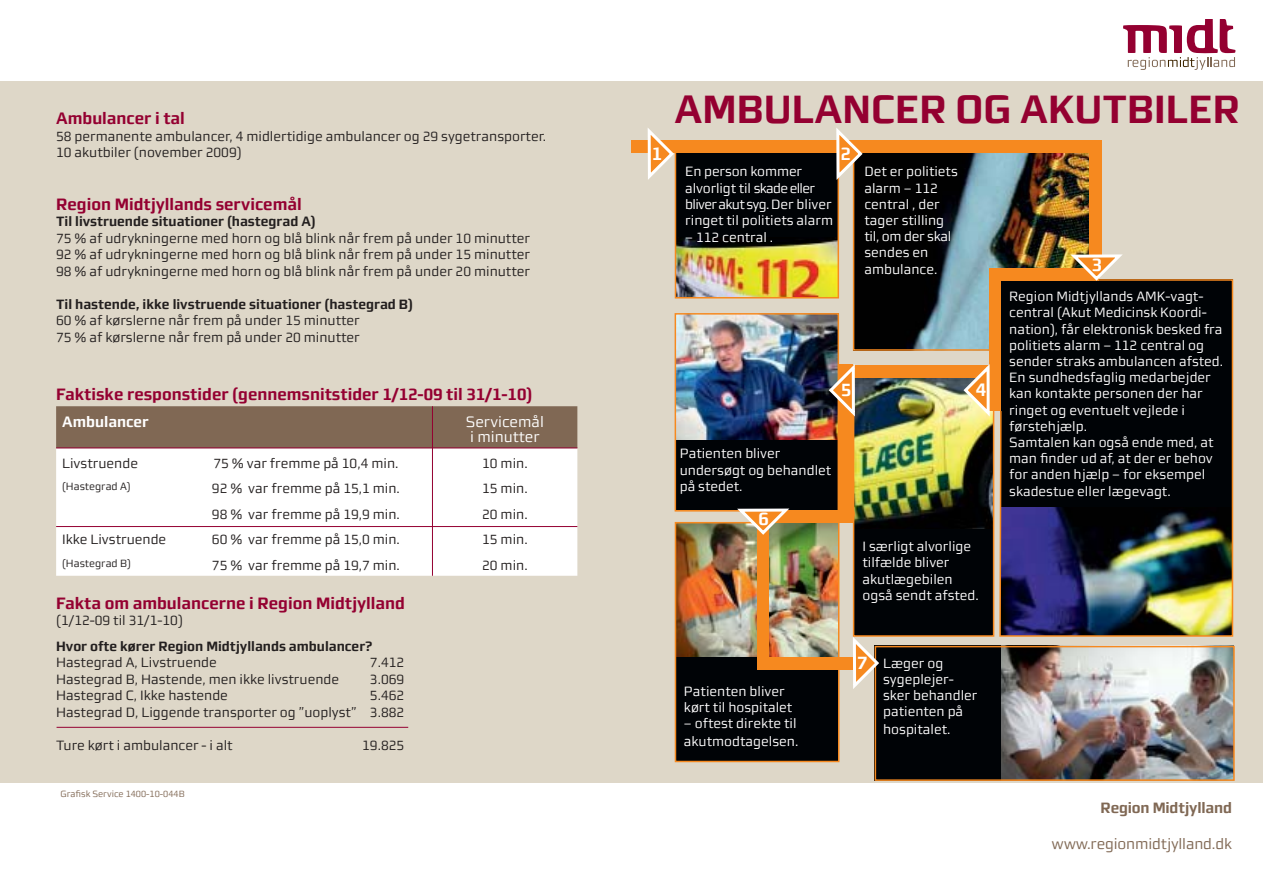
<style>
.page{position:relative;width:1263px;height:893px;background:#fff}
.page>*{position:absolute;margin:0;border:0;box-sizing:border-box;transform-origin:0 0}
.t1{font:700 39.45px "midtsans";color:#940031}
.t2{font:700 18px "midtsans";color:#fff}
.t3{font:700 16.5px "midtsans";color:#940031}
.t4{font:15px "midtsans";letter-spacing:-.01em;color:#806854}
.t5{font:15px/15px "midtsans";color:#fff}
.t6{font:700 15px "midtsans";letter-spacing:-.01em;color:#806854}
.t7{font:700 15px "midtsans";color:#fff}
.t8{font:13.5px/16.2px "midtsans";color:#fff}
.t9{font:13.5px/16.5px "midtsans";color:#231f1f}
.t10{font:700 13.5px "midtsans";color:#231f1f}
.t11{font:10.5px "midtsans";color:#231f1f}
.t12{font:9px "midtsans";color:#806854}
</style>
<div class="page">
<div style="left:0;top:82px;width:631px;height:701px;background:#ded7c8"></div>
<svg style="left:56px;top:406px;width:521px;height:170px;background:#dfd8d3"></svg>
<hr style="left:57px;top:727px;width:351px;height:1px;background:#940031">
<hr style="left:56px;top:526px;width:521px;height:1px;background:#940031">
<hr style="left:56px;top:448px;width:521px;height:1px;background:#940031">
<div style="left:631px;top:81px;width:632px;height:702px;background:#ded7c8"></div>
<svg style="left:1123px;top:20px;width:112px;height:50px"></svg>
<img style="left:674px;top:153px;width:561px;height:628px">
<svg style="left:961px;top:363px;width:31px;height:57px;background:#eabb78"></svg>
<div style="left:631px;top:140px;width:471px;height:13px;background:#f6891f"></div>
<div style="left:1089px;top:140px;width:13px;height:123px;background:#f6891f"></div>
<svg style="left:736px;top:506px;width:57px;height:31px;background:#b59462"></svg>
<svg style="left:647px;top:128px;width:29px;height:53px"></svg>
<svg style="left:827px;top:363px;width:30px;height:57px;background:#b5865b"></svg>
<svg style="left:1070px;top:252px;width:56px;height:31px"></svg>
<svg style="left:834px;top:128px;width:31px;height:53px"></svg>
<svg style="left:850px;top:633px;width:31px;height:57px"></svg>
<p class="t3" style="left:56px;top:112px;width:130px">Ambulancer i tal</p>
<p class="t9" style="left:56px;top:129px;width:492px">58 permanente ambulancer, 4 midlertidige ambulancer og 29 sygetransporter.<br>10 akutbiler (november 2009)</p>
<p class="t3" style="left:56px;top:198px;width:247px">Region Midtjyllands servicemål</p>
<p class="t10" style="left:56px;top:217px;width:261px">Til livstruende situationer (hastegrad A)</p>
<p class="t9" style="left:56px;top:231px;width:475px;text-align:justify">75 % af udrykningerne med horn og blå blink når frem på under 10 minutter 92 % af udrykningerne med horn og blå blink når frem på under 15 minutter 98 % af udrykningerne med horn og blå blink når frem på under 20 minutter</p>
<p class="t10" style="left:56px;top:299px;width:358px">Til hastende, ikke livstruende situationer (hastegrad B)</p>
<p class="t9" style="left:56px;top:314px;width:305px">60 % af kørslerne når frem på under 15 minutter<br>75 % af kørslerne når frem på under 20 minutter</p>
<p class="t3" style="left:56px;top:388px;width:478px">Faktiske responstider (gennemsnitstider 1/12-09 til 31/1-10)</p>
<p class="t7" style="left:62px;top:417px;width:88px">Ambulancer</p>
<p class="t5" style="left:466px;top:416px;width:80px">Servicemål i minutter</p>
<p class="t9" style="left:62px;top:456px;width:77px">Livstruende</p>
<p class="t9" style="left:213px;top:456px;width:186px">75 % var fremme på 10,4 min.</p>
<p class="t9" style="left:482px;top:456px;width:47px">10 min.</p>
<p class="t11" style="left:62px;top:483px;width:70px">(Hastegrad A)</p>
<p class="t9" style="left:212px;top:482px;width:189px">92 % var fremme på 15,1 min.</p>
<p class="t9" style="left:482px;top:482px;width:47px">15 min.</p>
<p class="t9" style="left:212px;top:507px;width:189px">98 % var fremme på 19,9 min.</p>
<p class="t9" style="left:482px;top:507px;width:47px">20 min.</p>
<p class="t9" style="left:62px;top:533px;width:106px">Ikke Livstruende</p>
<p class="t9" style="left:212px;top:533px;width:189px">60 % var fremme på 15,0 min.</p>
<p class="t9" style="left:482px;top:533px;width:47px">15 min.</p>
<p class="t11" style="left:62px;top:559px;width:70px">(Hastegrad B)</p>
<p class="t9" style="left:212px;top:558px;width:189px">75 % var fremme på 19,7 min.</p>
<p class="t9" style="left:482px;top:558px;width:47px">20 min.</p>
<p class="t3" style="left:56px;top:597px;width:350px">Fakta om ambulancerne i Region Midtjylland</p>
<p class="t9" style="left:56px;top:614px;width:128px">(1/12-09 til 31/1-10)</p>
<p class="t10" style="left:56px;top:641px;width:318px">Hvor ofte kører Region Midtjyllands ambulancer?</p>
<p class="t9" style="left:56px;top:656px;width:162px">Hastegrad A, Livstruende</p>
<p class="t9" style="left:370px;top:656px;width:36px">7.412</p>
<p class="t9" style="left:56px;top:672px;width:285px">Hastegrad B, Hastende, men ikke livstruende</p>
<p class="t9" style="left:370px;top:672px;width:36px">3.069</p>
<p class="t9" style="left:56px;top:689px;width:173px">Hastegrad C, Ikke hastende</p>
<p class="t9" style="left:56px;top:689px;width:350px;text-align:right">5.462<br>Hastegrad D, Liggende transporter og ”uoplyst” 3.882</p>
<p class="t9" style="left:56px;top:738px;width:178px">Ture kørt i ambulancer - i alt</p>
<p class="t9" style="left:362px;top:738px;width:43px">19.825</p>
<p class="t12" style="left:60px;top:790px;width:126px">Grafisk Service 1400-10-044B</p>
<h2 class="t2" style="left:652px;top:147px;width:12px">1</h2>
<h1 class="t1" style="left:675px;top:95px;width:567px">AMBULANCER OG AKUTBILER</h1>
<p class="t8" style="left:685px;top:165px;width:149px">En person kommer alvorligt til skade eller bliver akut syg. Der bliver ringet til politiets alarm</p>
<p class="t8" style="left:685px;top:231px;width:90px">– 112 central .</p>
<h2 class="t2" style="left:840px;top:147px;width:12px">2</h2>
<p class="t8" style="left:864px;top:165px;width:95px">Det er politiets alarm – 112 central , der tager stilling til, om der skal sendes en ambulance.</p>
<h2 class="t2" style="left:841px;top:384px;width:12px">5</h2>
<h2 class="t2" style="left:976px;top:384px;width:12px">4</h2>
<p class="t8" style="left:680px;top:447px;width:153px">Patienten bliver undersøgt og behandlet på stedet.</p>
<h2 class="t2" style="left:758px;top:512px;width:12px">6</h2>
<p class="t8" style="left:862px;top:540px;width:118px">I særligt alvorlige tilfælde bliver akutlægebilen også sendt afsted.</p>
<h2 class="t2" style="left:1092px;top:258px;width:12px">3</h2>
<p class="t8" style="left:1009px;top:290px;width:215px">Region Midtjyllands AMK-vagt&shy;central (Akut Medicinsk Koordi&shy;nation), får elektronisk besked fra politiets alarm – 112 central og sender straks ambulancen afsted.<br>En sundhedsfaglig medarbejder kan kontakte personen der har ringet og eventuelt vejlede i førstehjælp.<br>Samtalen kan også ende med, at man finder ud af, at der er behov for anden hjælp – for eksempel skadestue eller lægevagt.</p>
<p class="t8" style="left:684px;top:684px;width:110px">Patienten bliver kørt til hospitalet</p>
<p class="t8" style="left:684px;top:716px;width:116px;line-height:18px">– oftest direkte til akutmodtagelsen.</p>
<h2 class="t2" style="left:857px;top:656px;width:12px">7</h2>
<p class="t8" style="left:883px;top:656px;width:96px">Læger og sygeplejer&shy;sker behandler patienten på</p>
<p class="t8" style="left:883px;top:723px;width:69px">hospitalet.</p>
<p class="t6" style="left:1100px;top:803px;width:133px">Region Midtjylland</p>
<p class="t4" style="left:1051px;top:839px;width:182px">www.regionmidtjylland.dk</p>
</div>
